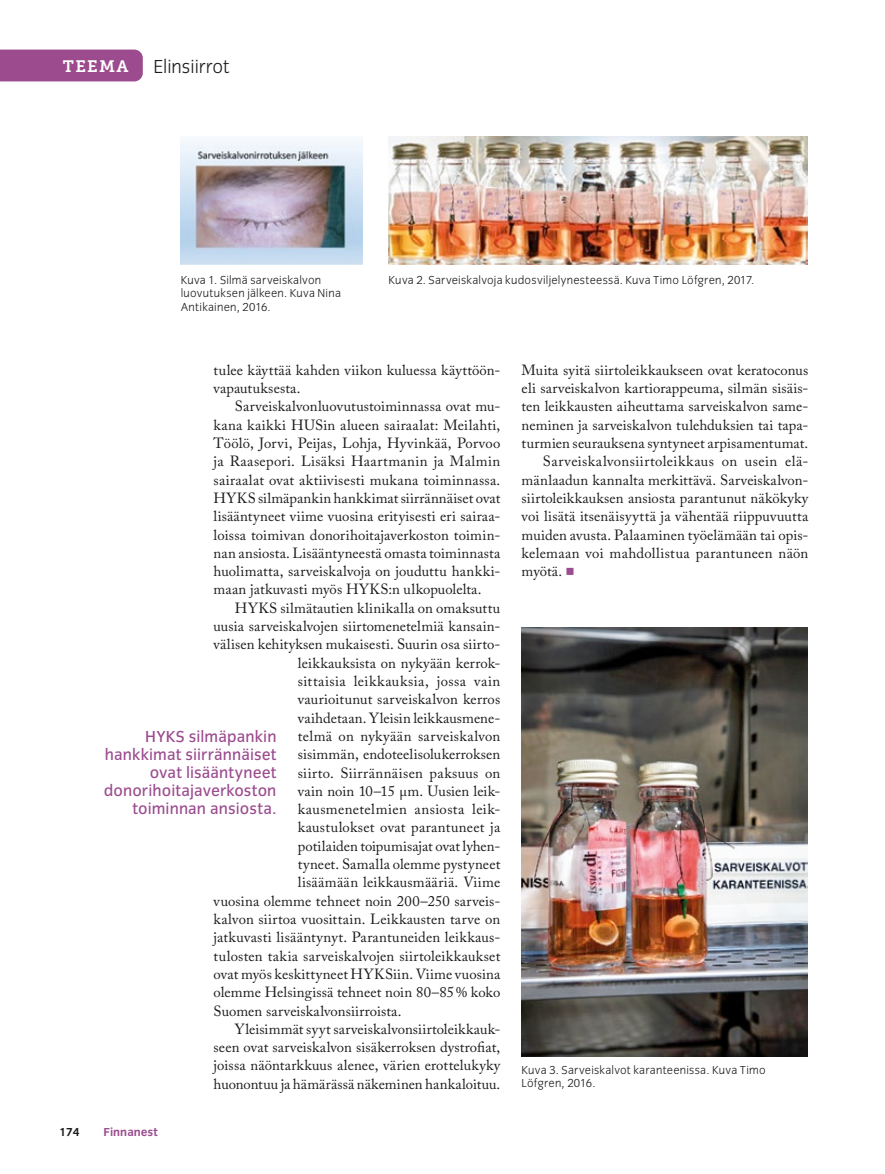
<style>
.page{position:relative;width:885px;height:1174px;background:#fff}
.page>*{position:absolute;margin:0;border:0;box-sizing:border-box;transform-origin:0 0}
.t1{font:300 19.5px "Congress Sans";color:#1b1b1a}
.t2{font:16.5px/18px "Congress Sans";letter-spacing:.005em;color:#9b4b8e;text-align:right}
.t3{font:16.5px "Museo Slab 700";letter-spacing:.08em;color:#fff}
.t4{font:14.7px/18.3px "Adobe Caslon Pro";letter-spacing:.01em;color:#1b1b1a}
.t5{font:14.7px "Adobe Caslon Pro";letter-spacing:.03em;color:#1b1b1a}
.t6{font:300 12px/13.5px "Congress Sans";letter-spacing:.02em;color:#1b1b1a}
.t7{font:700 12px "Congress Sans";color:#9b4b8e}
.t8{font:700 12px "Congress Sans";color:#1b1b1a}
.s1{color:#9b4b8e}
</style>
<div class="page">
<img style="left:521px;top:627px;width:286px;height:429px">
<img style="left:388px;top:136px;width:419px;height:128px">
<img style="left:181px;top:140px;width:181px;height:124px">
<div style="left:0;top:50px;width:143px;height:31px;background:#9b4b8e"></div>
<p class="t3" style="left:63px;top:57px;width:67px">TEEMA</p>
<h1 class="t1" style="left:153px;top:56px;width:77px">Elinsiirrot</h1>
<p class="t6" style="left:181px;top:273px;width:162px">Kuva 1. Silmä sarveiskalvon luovutuksen jälkeen. Kuva Nina<br>Antikainen, 2016.</p>
<p class="t6" style="left:388px;top:273px;width:367px">Kuva 2. Sarveiskalvoja kudosviljelynesteessä. Kuva Timo Löfgren, 2017.</p>
<p class="t4" style="left:213px;top:360px;width:288px">tulee käyttää kahden viikon kuluessa käyttöön&shy;vapautuksesta.</p>
<p class="t4" style="left:213px;top:397px;width:288px;text-align:justify;text-indent:21px">Sarveiskalvonluovutustoiminnassa ovat mu&shy;kana kaikki HUSin alueen sairaalat: Meilahti, Töölö, Jorvi, Peijas, Lohja, Hyvinkää, Porvoo ja Raasepori. Lisäksi Haartmanin ja Malmin sairaalat ovat aktiivisesti mukana toiminnassa.<br>HYKS silmäpankin hankkimat siirrännäiset ovat lisääntyneet viime vuosina erityisesti eri sairaa&shy;loissa toimivan donorihoitajaverkoston toimin&shy;nan ansiosta. Lisääntyneestä omasta toiminnasta huolimatta, sarveiskalvoja on jouduttu hankki&shy;maan jatkuvasti myös HYKS:n ulkopuolelta.</p>
<p class="t4" style="left:235px;top:598px;width:267px">HYKS silmätautien klinikalla on omaksuttu</p>
<p class="t4" style="left:213px;top:617px;width:288px">uusia sarveiskalvojen siirtomenetelmiä kansain-</p>
<p class="t4" style="left:213px;top:635px;width:287px">välisen kehityksen mukaisesti. Suurin osa siirto-</p>
<p class="t4" style="left:298px;top:653px;width:204px">leikkauksista on nykyään kerrok-</p>
<p class="t5" style="left:298px;top:672px;width:204px">sittaisia leikkauksia, jossa vain</p>
<p class="t4" style="left:298px;top:690px;width:204px">vaurioitunut sarveiskalvon kerros</p>
<p class="t4" style="left:298px;top:708px;width:202px">vaihdetaan. Yleisin leikkausmene-</p>
<p class="t4" style="left:298px;top:726px;width:204px">telmä on nykyään sarveiskalvon</p>
<p class="t4" style="left:298px;top:745px;width:204px">sisimmän, endoteelisolukerroksen</p>
<p class="t4" style="left:298px;top:763px;width:204px">siirto. Siirrännäisen paksuus on</p>
<p class="t4" style="left:298px;top:781px;width:204px">vain noin 10–15 μm. Uusien leik-</p>
<p class="t4" style="left:298px;top:800px;width:204px">kausmenetelmien ansiosta leik-</p>
<p class="t4" style="left:298px;top:818px;width:204px">kaustulokset ovat parantuneet ja</p>
<p class="t4" style="left:298px;top:836px;width:204px">potilaiden toipumisajat ovat lyhen-</p>
<p class="t4" style="left:298px;top:855px;width:204px">tyneet. Samalla olemme pystyneet</p>
<p class="t4" style="left:298px;top:873px;width:204px">lisäämään leikkausmääriä. Viime</p>
<p class="t4" style="left:213px;top:891px;width:288px">vuosina olemme tehneet noin 200–250 sarveis-</p>
<p class="t4" style="left:213px;top:909px;width:288px">kalvon siirtoa vuosittain. Leikkausten tarve on</p>
<p class="t4" style="left:213px;top:928px;width:288px">jatkuvasti lisääntynyt. Parantuneiden leikkaus-</p>
<p class="t4" style="left:213px;top:946px;width:288px">tulosten takia sarveiskalvojen siirtoleikkaukset</p>
<p class="t4" style="left:213px;top:964px;width:288px">ovat myös keskittyneet HYKSiin. Viime vuosina</p>
<p class="t4" style="left:213px;top:983px;width:288px">olemme Helsingissä tehneet noin 80–85% koko</p>
<p class="t4" style="left:213px;top:1001px;width:189px">Suomen sarveiskalvonsiirroista.</p>
<p class="t4" style="left:235px;top:1019px;width:267px">Yleisimmät syyt sarveiskalvonsiirtoleikkauk-</p>
<p class="t4" style="left:213px;top:1038px;width:288px">seen ovat sarveiskalvon sisäkerroksen dystrofiat,</p>
<p class="t4" style="left:213px;top:1056px;width:288px">joissa näöntarkkuus alenee, värien erottelukyky</p>
<p class="t4" style="left:213px;top:1074px;width:288px">huonontuu ja hämärässä näkeminen hankaloituu.</p>
<p class="t2" style="left:104px;top:727px;width:174px">HYKS silmäpankin hankkimat siirrännäiset ovat lisääntyneet donorihoitajaverkoston toiminnan ansiosta.</p>
<p class="t8" style="left:60px;top:1125px;width:22px">174</p>
<p class="t7" style="left:104px;top:1125px;width:56px">Finnanest</p>
<p class="t4" style="left:521px;top:360px;width:288px">Muita syitä siirtoleikkaukseen ovat keratoconus</p>
<p class="t4" style="left:521px;top:379px;width:288px">eli sarveiskalvon kartiorappeuma, silmän sisäis-</p>
<p class="t4" style="left:521px;top:397px;width:288px">ten leikkausten aiheuttama sarveiskalvon same-</p>
<p class="t4" style="left:521px;top:415px;width:288px">neminen ja sarveiskalvon tulehduksien tai tapa-</p>
<p class="t4" style="left:521px;top:434px;width:288px">turmien seurauksena syntyneet arpisamentumat.</p>
<p class="t5" style="left:543px;top:452px;width:267px">Sarveiskalvonsiirtoleikkaus on usein elä-</p>
<p class="t4" style="left:521px;top:470px;width:288px">mänlaadun kannalta merkittävä. Sarveiskalvon-</p>
<p class="t4" style="left:521px;top:489px;width:288px">siirtoleikkauksen ansiosta parantunut näkökyky</p>
<p class="t4" style="left:521px;top:507px;width:288px">voi lisätä itsenäisyyttä ja vähentää riippuvuutta</p>
<p class="t4" style="left:521px;top:525px;width:288px">muiden avusta. Palaaminen työelämään tai opis-</p>
<p class="t4" style="left:521px;top:543px;width:288px">kelemaan voi mahdollistua parantuneen näön</p>
<p class="t4" style="left:521px;top:562px;width:55px">myötä. <span class="s1">○</span></p>
<p class="t6" style="left:521px;top:1063px;width:245px">Kuva 3. Sarveiskalvot karanteenissa. Kuva Timo<br>Löfgren, 2016.</p>
</div>
